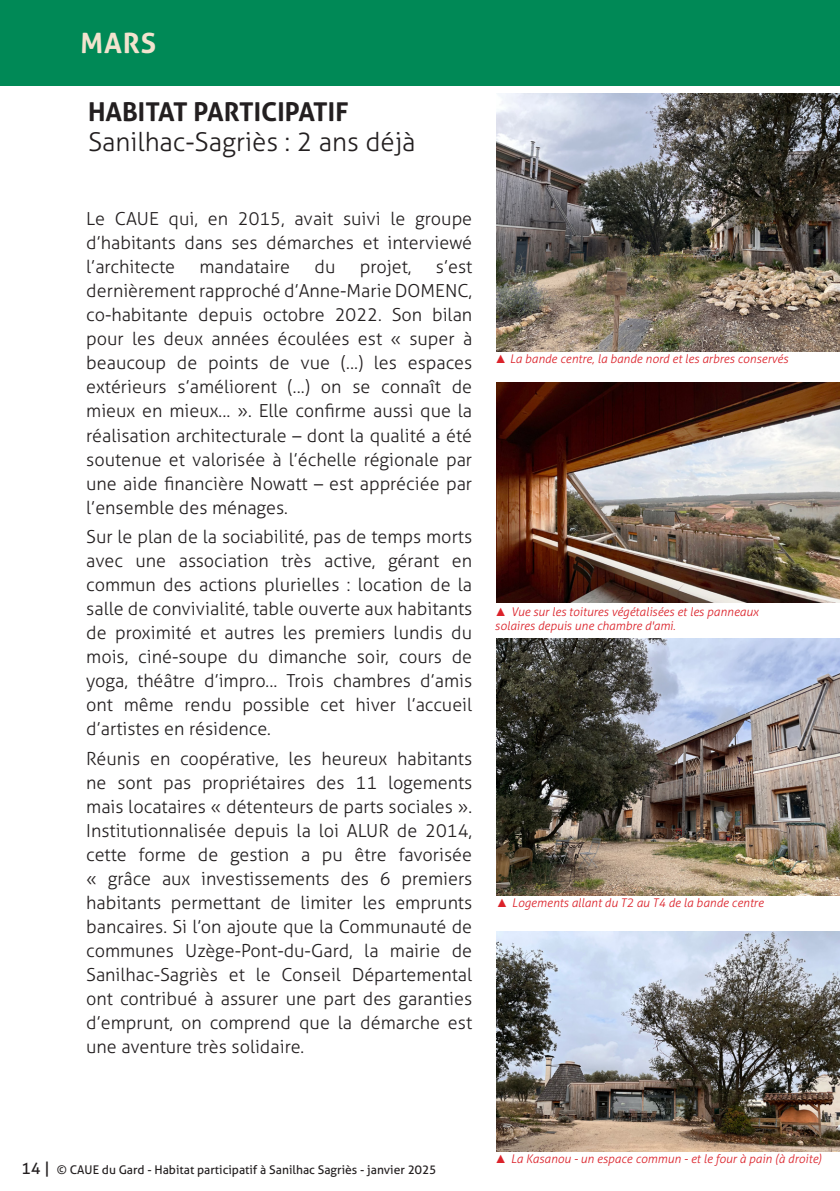
<style>
.page{position:relative;width:840px;height:1191px;background:#fff}
.page>*{position:absolute;margin:0;border:0;box-sizing:border-box;transform-origin:0 0}
.NEW_TITRE{font:700 28px "Aller";color:#f2e3ce}
.NEW_titre_even{font:300 26px "Aller";color:#231f20}
.NEW_titre_even-2{font:700 26px "Aller";color:#231f20}
.NEW_texte_even{font:300 18px/24px "Aller";color:#231f20;text-align:justify}
.t1{font:16px "Aller";color:#231f20}
.t2{font:italic 300 12px/14.4px "Aller";color:#db222a}
.t3{font:12px "Aller";color:#231f20}
.s1{font-family:"Arial";font-weight:900;font-style:normal}
</style>
<div class="page">
<img style="left:496px;top:94px;width:343px;height:257px">
<div style="left:0;top:0;width:839px;height:85px;background:#008956"></div>
<img style="left:496px;top:931px;width:343px;height:220px">
<img style="left:496px;top:638px;width:343px;height:258px">
<img style="left:496px;top:382px;width:343px;height:220px">
<p class="NEW_TITRE" style="left:80px;top:25px;width:77px">MARS</p>
<p class="NEW_titre_even-2" style="left:88px;top:95px;width:262px">HABITAT PARTICIPATIF</p>
<p class="NEW_titre_even" style="left:88px;top:125px;width:329px">Sanilhac-Sagriès : 2 ans déjà</p>
<p class="NEW_texte_even" style="left:86px;top:207px;width:387px">Le CAUE qui, en 2015, avait suivi le groupe d’habitants dans ses démarches et interviewé l’architecte</p>
<p class="NEW_texte_even" style="left:199px;top:255px;width:92px">mandataire</p>
<p class="NEW_texte_even" style="left:314px;top:255px;width:22px">du</p>
<p class="NEW_texte_even" style="left:359px;top:255px;width:53px">projet,</p>
<p class="NEW_texte_even" style="left:86px;top:255px;width:387px;text-indent:349px">s’est dernièrement rapproché d’Anne-Marie DOMENC, co-habitante depuis octobre 2022. Son bilan pour les deux années écoulées est « super à beaucoup de points de vue (…) les espaces extérieurs s’améliorent (…) on se connaît de mieux en mieux… ». Elle confirme aussi que la réalisation architecturale – dont la qualité a été soutenue et valorisée à l’échelle régionale par une aide financière Nowatt – est appréciée par l’ensemble des ménages.</p>
<p class="NEW_texte_even" style="left:86px;top:524px;width:387px">Sur le plan de la sociabilité, pas de temps morts avec une association très active, gérant en commun des actions plurielles : location de la salle de convivialité, table ouverte aux habitants de proximité et autres les premiers lundis du mois, ciné-soupe du dimanche soir, cours de yoga, théâtre d’impro… Trois chambres d’amis ont même rendu possible cet hiver l’accueil d’artistes en résidence.</p>
<p class="NEW_texte_even" style="left:86px;top:746px;width:387px">Réunis en coopérative, les heureux habitants ne sont pas propriétaires des 11 logements mais locataires « détenteurs de parts sociales ».<br>Institutionnalisée depuis la loi ALUR de 2014, cette forme de gestion a pu être favorisée « grâce aux investissements des 6 premiers habitants permettant de limiter les emprunts bancaires. Si l’on ajoute que la Communauté de communes Uzège-Pont-du-Gard, la mairie de Sanilhac-Sagriès et le Conseil Départemental ont contribué à assurer une part des garanties d’emprunt, on comprend que la démarche est une aventure très solidaire.</p>
<p class="t2" style="left:494px;top:352px;width:294px"><span class="s1">▲</span> La bande centre, la bande nord et les arbres conservés</p>
<p class="t2" style="left:494px;top:604px;width:265px"><span class="s1">▲</span> Vue sur les toitures végétalisées et les panneaux solaires depuis une chambre d'ami.</p>
<p class="t2" style="left:496px;top:896px;width:269px"><span class="s1">▲</span> Logements allant du T2 au T4 de la bande centre</p>
<p class="t1" style="left:22px;top:1158px;width:30px">14 |</p>
<p class="t3" style="left:57px;top:1162px;width:381px">© CAUE du Gard - Habitat participatif à Sanilhac Sagriès - janvier 2025</p>
<p class="t2" style="left:494px;top:1151px;width:328px"><span class="s1">▲</span> La Kasanou - un espace commun - et le four à pain (à droite)</p>
</div>
